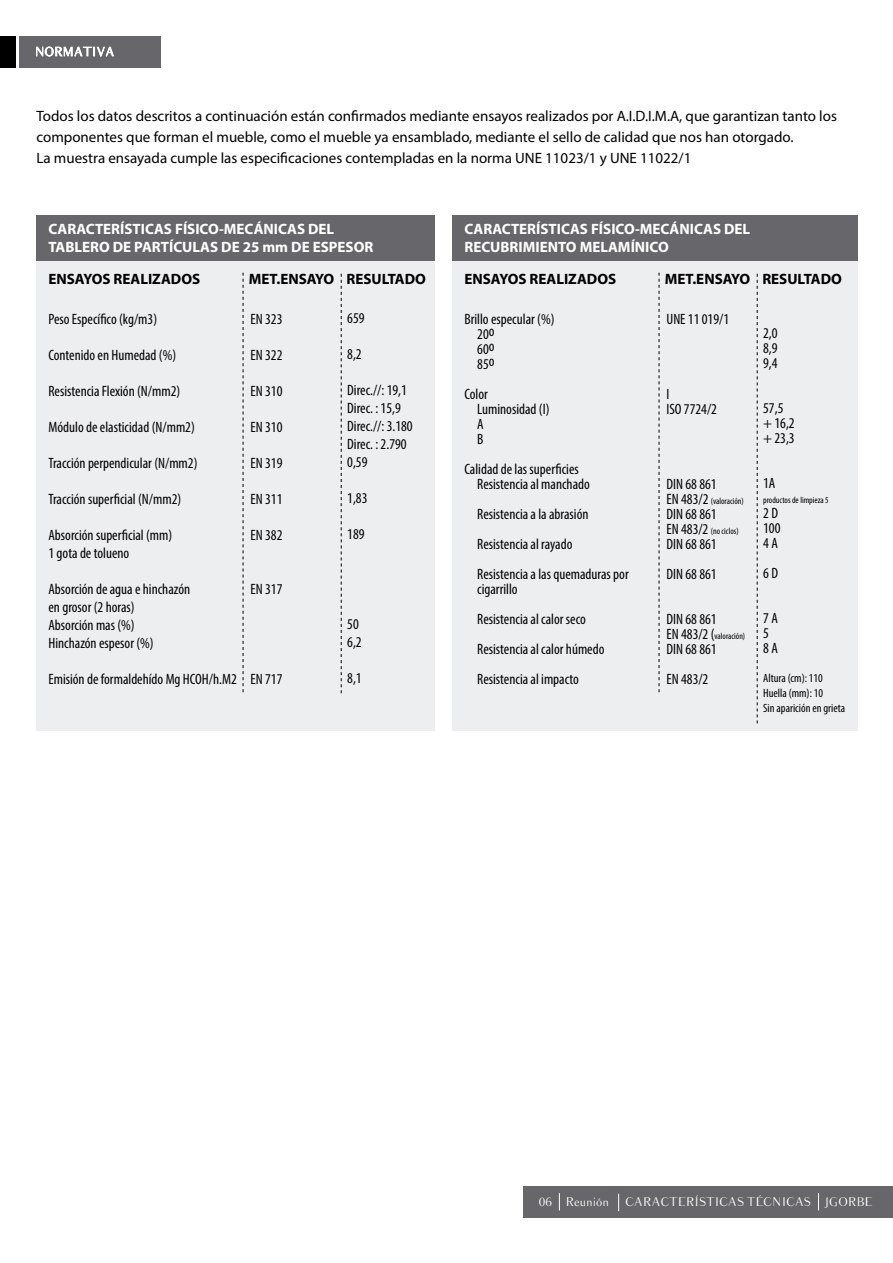
<style>
.page{position:relative;width:893px;height:1263px;background:#fff}
.page>*{position:absolute;margin:0;border:0;box-sizing:border-box;transform-origin:0 0}
.t1{font:condensed 15px/15px "Myriad Pro";color:#000}
.t2{font:15px/21px "Myriad Pro";color:#000}
.t3{font:700 15px/18px "Myriad Pro";color:#fff}
.t4{font:700 15px "Myriad Pro";color:#000}
.t5{font:condensed 12px/14.7px "Myriad Pro";color:#000}
.t6{font:12px "Balham";color:#fff}
.t7{font:condensed 9px "Myriad Pro";color:#000}
.s1{font-size:15px}
</style>
<div class="page">
<div style="left:524px;top:1186px;width:369px;height:32px;background:#67676b"></div>
<svg style="left:559px;top:1193px;width:1px;height:17px"></svg>
<svg style="left:618px;top:1194px;width:1px;height:17px"></svg>
<svg style="left:818px;top:1193px;width:1px;height:17px"></svg>
<div style="left:19px;top:36px;width:142px;height:32px;background:#67676b"></div>
<svg style="left:36px;top:46px;width:78px;height:11px"></svg>
<div style="left:0;top:36px;width:16px;height:32px;background:#000"></div>
<div style="left:36px;top:215px;width:399px;height:45px;background:#67676b"></div>
<div style="left:36px;top:261px;width:399px;height:470px;background:#edeef0"></div>
<svg style="left:243px;top:273px;width:1px;height:419px"></svg>
<svg style="left:341px;top:274px;width:1px;height:419px"></svg>
<div style="left:452px;top:215px;width:406px;height:45px;background:#67676b"></div>
<div style="left:452px;top:261px;width:406px;height:470px;background:#edeef0"></div>
<svg style="left:659px;top:273px;width:1px;height:419px"></svg>
<svg style="left:757px;top:274px;width:1px;height:449px"></svg>
<p class="t2" style="left:36px;top:106px;width:802px">Todos los datos descritos a continuación están confirmados mediante ensayos realizados por A.I.D.I.M.A, que garantizan tanto los componentes que forman el mueble, como el mueble ya ensamblado, mediante el sello de calidad que nos han otorgado.<br>La muestra ensayada cumple las especificaciones contempladas en la norma UNE 11023/1 y UNE 11022/1</p>
<p class="t3" style="left:49px;top:220px;width:326px">CARACTERÍSTICAS FÍSICO-MECÁNICAS DEL<br>TABLERO DE PARTÍCULAS DE 25 mm DE ESPESOR</p>
<p class="t4" style="left:49px;top:269px;width:153px">ENSAYOS REALIZADOS</p>
<p class="t4" style="left:249px;top:269px;width:179px">MET.ENSAYO RESULTADO</p>
<p class="t1" style="left:49px;top:312px;width:110px">Peso Específico (kg/m3)</p>
<p class="t1" style="left:49px;top:348px;width:129px">Contenido en Humedad (%)</p>
<p class="t1" style="left:49px;top:384px;width:133px">Resistencia Flexión (N/mm2)</p>
<p class="t1" style="left:49px;top:420px;width:148px">Módulo de elasticidad (N/mm2)</p>
<p class="t1" style="left:49px;top:456px;width:151px">Tracción perpendicular (N/mm2)</p>
<p class="t1" style="left:49px;top:492px;width:134px">Tracción superficial (N/mm2)</p>
<p class="t1" style="left:49px;top:526px;width:125px;line-height:18px">Absorción superficial (mm)<br>1 gota de tolueno</p>
<p class="t1" style="left:49px;top:580px;width:143px;line-height:18px">Absorción de agua e hinchazón en grosor (2 horas)<br>Absorción mas (%)<br>Hinchazón espesor (%)</p>
<p class="t1" style="left:49px;top:672px;width:190px">Emisión de formaldehído Mg HCOH/h.M2</p>
<p class="t1" style="left:347px;top:310px;width:19px">659</p>
<p class="t1" style="left:347px;top:346px;width:16px">8,2</p>
<p class="t1" style="left:347px;top:381px;width:67px;line-height:18px">Direc.//: 19,1<br>Direc. : 15,9<br>Direc.//: 3.180<br>Direc. : 2.790<br>0,59</p>
<p class="t1" style="left:347px;top:490px;width:22px">1,83</p>
<p class="t1" style="left:347px;top:526px;width:19px">189</p>
<p class="t1" style="left:250px;top:311px;width:33px">EN 323</p>
<p class="t1" style="left:250px;top:347px;width:33px">EN 322</p>
<p class="t1" style="left:250px;top:383px;width:33px">EN 310</p>
<p class="t1" style="left:250px;top:419px;width:33px">EN 310</p>
<p class="t1" style="left:250px;top:455px;width:33px">EN 319</p>
<p class="t1" style="left:250px;top:491px;width:33px">EN 311</p>
<p class="t1" style="left:250px;top:527px;width:33px">EN 382</p>
<p class="t1" style="left:250px;top:581px;width:33px">EN 317</p>
<p class="t1" style="left:347px;top:615px;width:16px;line-height:18px">50<br>6,2</p>
<p class="t1" style="left:347px;top:670px;width:16px">8,1</p>
<p class="t1" style="left:250px;top:671px;width:33px">EN 717</p>
<p class="t3" style="left:464px;top:220px;width:287px">CARACTERÍSTICAS FÍSICO-MECÁNICAS DEL<br>RECUBRIMIENTO MELAMÍNICO</p>
<p class="t4" style="left:464px;top:269px;width:153px">ENSAYOS REALIZADOS</p>
<p class="t4" style="left:665px;top:269px;width:179px">MET.ENSAYO RESULTADO</p>
<p class="t1" style="left:477px;top:312px;width:79px;text-indent:-13px">Brillo especular (%)<br>20o<br>60o<br>85o</p>
<p class="t1" style="left:477px;top:387px;width:74px;text-indent:-13px">Color<br>Luminosidad (I)<br>A<br>B</p>
<p class="t1" style="left:477px;top:462px;width:114px;text-indent:-13px">Calidad de las superficies<br>Resistencia al manchado</p>
<p class="t1" style="left:477px;top:499px;width:153px;line-height:30px">Resistencia a la abrasión<br>Resistencia al rayado<br>Resistencia a las quemaduras por</p>
<p class="t1" style="left:477px;top:574px;width:129px;line-height:30px">cigarrillo<br>Resistencia al calor seco<br>Resistencia al calor húmedo<br>Resistencia al impacto</p>
<p class="t1" style="left:666px;top:311px;width:64px">UNE 11 019/1</p>
<p class="t1" style="left:763px;top:325px;width:16px;text-align:justify">2,0<br>8,9<br>9,4</p>
<p class="t1" style="left:763px;top:400px;width:33px">57,5 + 16,2 + 23,3</p>
<p class="t1" style="left:763px;top:475px;width:14px">1A</p>
<p class="t7" style="left:763px;top:494px;width:67px">productos de limpieza 5</p>
<p class="t1" style="left:763px;top:505px;width:19px">2 D<br>100<br>4 A</p>
<p class="t1" style="left:763px;top:565px;width:16px">6 D</p>
<p class="t1" style="left:763px;top:610px;width:16px">7 A<br>5<br>8 A</p>
<p class="t5" style="left:763px;top:671px;width:84px">Altura (cm): 110<br>Huella (mm): 10<br>Sin aparición en grieta</p>
<p class="t1" style="left:666px;top:386px;width:52px">I<br>ISO 7724/2</p>
<p class="t1" style="left:666px;top:476px;width:52px">DIN 68 861</p>
<p class="t7" style="left:666px;top:495px;width:79px"><span class="s1">EN 483/2</span> (valoración)</p>
<p class="t1" style="left:666px;top:506px;width:52px">DIN 68 861</p>
<p class="t7" style="left:666px;top:525px;width:74px"><span class="s1">EN 483/2</span> (no ciclos)</p>
<p class="t1" style="left:666px;top:529px;width:52px;line-height:30px">DIN 68 861<br>DIN 68 861</p>
<p class="t1" style="left:666px;top:611px;width:52px">DIN 68 861</p>
<p class="t7" style="left:666px;top:630px;width:80px"><span class="s1">EN 483/2 (</span>valoración)</p>
<p class="t1" style="left:666px;top:634px;width:52px;line-height:30px">DIN 68 861<br>EN 483/2</p>
<p class="t6" style="left:539px;top:1193px;width:72px">06 Reunión</p>
<p class="t6" style="left:625px;top:1193px;width:249px">CARACTERÍSTICAS TÉCNICAS JGORBE</p>
</div>
